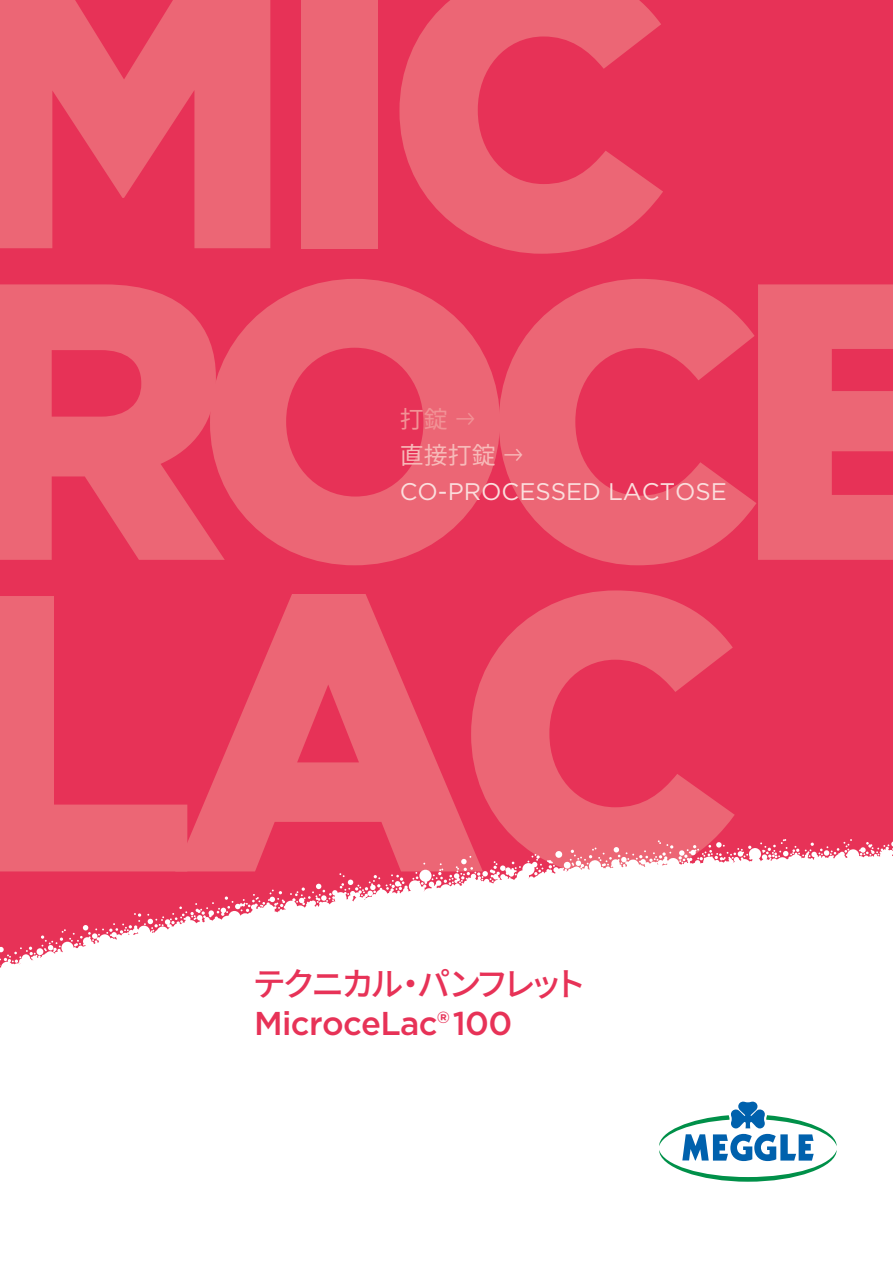
<style>
.page{position:relative;width:893px;height:1263px;background:#fff}
.page>*{position:absolute;margin:0;border:0;box-sizing:border-box;transform-origin:0 0}
.t1{font:900 393.45px/311.5px "Gotham";letter-spacing:-.075em;color:#ec6675}
.t2{font:500 33px "Gotham";letter-spacing:-.02em;color:#e73257}
.t3{font:500 33px "Noto Sans CJ Kjp";letter-spacing:-.12em;color:#e73257}
.t4{font:24px "Gotham";color:#fbdedd}
.t5{font:24px/36px "Noto Sans CJ Kjp";color:#f7bab9}
.s1{color:#f29296}
</style>
<div class="page">
<div style="left:0;top:0;width:893px;height:972px;background:#e73257"></div>
<svg style="left:0;top:839px;width:893px;height:133px;fill:#fff"></svg>
<svg style="left:659px;top:1101px;width:178px;height:81px"></svg>
<h1 class="t1" style="left:-47px;top:-51px;width:1039px">MIC<br>ROCE<br>LAC</h1>
<p class="t5" style="left:400px;top:402px;width:126px"><span class="s1">打錠</span> <span class="s1">→<br></span>直接打錠 →</p>
<p class="t4" style="left:400px;top:476px;width:329px">CO-PROCESSED LACTOSE</p>
<h2 class="t3" style="left:253px;top:965px;width:335px">テクニカル・パンフレット</h2>
<h2 class="t2" style="left:254px;top:1002px;width:260px">MicroceLac® 100</h2>
</div>
